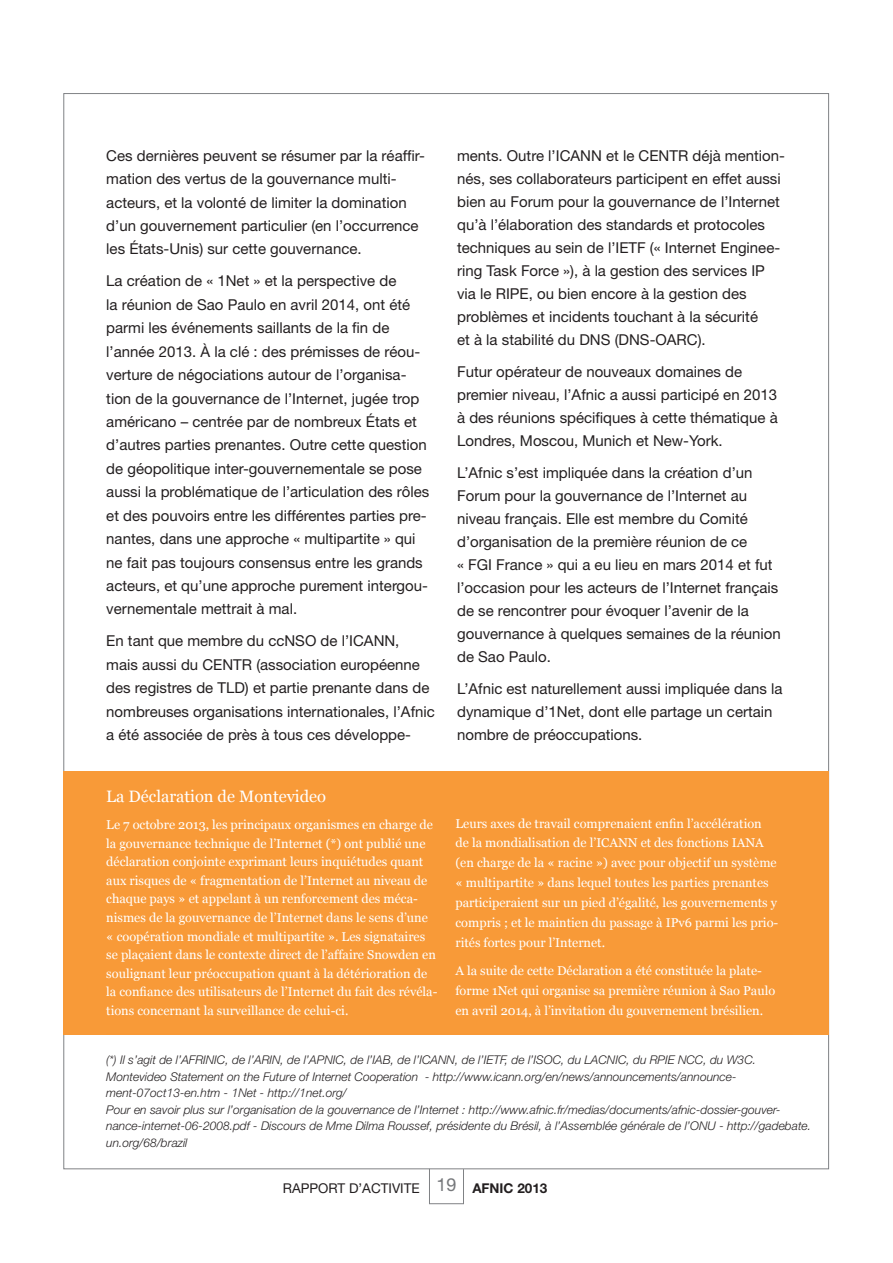
<style>
.page{position:relative;width:893px;height:1263px;background:#fff}
.page>*{position:absolute;margin:0;border:0;box-sizing:border-box;transform-origin:0 0}
.t1{font:16.5px "Georgia";color:#fff}
.t2{font:15px/23.4px "Helvetica Neue";color:#231f20}
.t3{font:13.5px "Helvetica Neue";color:#231f20}
.t4{font:12.75px/18.6px "Georgia";color:#fff}
.t5{font:italic 300 12px/16.5px "Helvetica Neue";color:#231f20}
.s1{font-size:18px;color:#76787b}
.s2{font-weight:700}
</style>
<div class="page">
<div style="left:429px;top:1168px;width:35px;height:36px;border:1px solid #808285"></div>
<div style="left:64px;top:771px;width:765px;height:263px;background:#f89936"></div>
<p class="t2" style="left:106px;top:143px;width:320px">Ces dernières peuvent se résumer par la réaffir&shy;mation des vertus de la gouvernance multi&shy;acteurs, et la volonté de limiter la domination d’un gouvernement particulier (en l’occurrence les États-Unis) sur cette gouvernance.</p>
<p class="t2" style="left:106px;top:269px;width:325px">La création de « 1Net » et la perspective de<br>la réunion de Sao Paulo en avril 2014, ont été parmi les événements saillants de la fin de l’année 2013. À la clé : des prémisses de réou&shy;verture de négociations autour de l’organisa&shy;tion de la gouvernance de l’Internet, jugée trop américano – centrée par de nombreux États et d’autres parties prenantes. Outre cette question de géopolitique inter-gouvernementale se pose aussi la problématique de l’articulation des rôles et des pouvoirs entre les différentes parties pre&shy;nantes, dans une approche « multipartite » qui ne fait pas toujours consensus entre les grands acteurs, et qu’une approche purement intergou&shy;vernementale mettrait à mal.</p>
<p class="t2" style="left:106px;top:629px;width:330px">En tant que membre du ccNSO de l’ICANN, mais aussi du CENTR (association européenne des registres de TLD) et partie prenante dans de nombreuses organisations internationales, l’Afnic a été associée de près à tous ces développe-</p>
<p class="t2" style="left:457px;top:144px;width:329px">ments. Outre l’ICANN et le CENTR déjà mention&shy;nés, ses collaborateurs participent en effet aussi bien au Forum pour la gouvernance de l’Internet qu’à l’élaboration des standards et protocoles techniques au sein de l’IETF (« Internet Enginee&shy;ring Task Force »), à la gestion des services IP via le RIPE, ou bien encore à la gestion des problèmes et incidents touchant à la sécurité<br>et à la stabilité du DNS (DNS-OARC).</p>
<p class="t2" style="left:457px;top:360px;width:322px">Futur opérateur de nouveaux domaines de premier niveau, l’Afnic a aussi participé en 2013 à des réunions spécifiques à cette thématique à Londres, Moscou, Munich et New-York.</p>
<p class="t2" style="left:457px;top:461px;width:325px">L’Afnic s’est impliquée dans la création d’un Forum pour la gouvernance de l’Internet au niveau français. Elle est membre du Comité d’organisation de la première réunion de ce<br>« FGI France » qui a eu lieu en mars 2014 et fut l’occasion pour les acteurs de l’Internet français de se rencontrer pour évoquer l’avenir de la gouvernance à quelques semaines de la réunion de Sao Paulo.</p>
<p class="t2" style="left:457px;top:677px;width:327px">L’Afnic est naturellement aussi impliquée dans la dynamique d’1Net, dont elle partage un certain nombre de préoccupations.</p>
<p class="t1" style="left:106px;top:787px;width:221px">La Déclaration de Montevideo</p>
<p class="t4" style="left:106px;top:815px;width:333px">Le 7 octobre 2013, les principaux organismes en charge de la gouvernance technique de l’Internet (*) ont publié une déclaration conjointe exprimant leurs inquiétudes quant aux risques de « fragmentation de l’Internet au niveau de chaque pays » et appelant à un renforcement des méca&shy;nismes de la gouvernance de l’Internet dans le sens d’une « coopération mondiale et multipartite ». Les signataires se plaçaient dans le contexte direct de l’affaire Snowden en soulignant leur préoccupation quant à la détérioration de la confiance des utilisateurs de l’Internet du fait des révéla&shy;tions concernant la surveillance de celui-ci.</p>
<p class="t4" style="left:455px;top:813px;width:324px;line-height:19.8px">Leurs axes de travail comprenaient enfin l’accélération de la mondialisation de l’ICANN et des fonctions IANA (en charge de la « racine ») avec pour objectif un système « multipartite » dans lequel toutes les parties prenantes participeraient sur un pied d’égalité, les gouvernements y compris ; et le maintien du passage à IPv6 parmi les prio&shy;rités fortes pour l’Internet.</p>
<p class="t4" style="left:455px;top:961px;width:321px;line-height:19.8px">A la suite de cette Déclaration a été constituée la plate&shy;forme 1Net qui organise sa première réunion à Sao Paulo en avril 2014, à l’invitation du gouvernement brésilien.</p>
<p class="t5" style="left:106px;top:1051px;width:706px">(*) Il s’agit de l’AFRINIC, de l’ARIN, de l’APNIC, de l’IAB, de l’ICANN, de l’IETF, de l’ISOC, du LACNIC, du RPIE NCC, du W3C.<br>Montevideo Statement on the Future of Internet Cooperation - http://www.icann.org/en/news/announcements/announce&shy;ment-07oct13-en.htm - 1Net - http://1net.org/<br>Pour en savoir plus sur l’organisation de la gouvernance de l’Internet : http://www.afnic.fr/medias/documents/afnic-dossier-gouver&shy;nance-internet-06-2008.pdf - Discours de Mme Dilma Roussef, présidente du Brésil, à l’Assemblée générale de l’ONU - http://gadebate. un.org/68/brazil</p>
<p class="t3" style="left:283px;top:1180px;width:266px">RAPPORT D’ACTIVITE <span class="s1">19</span> <span class="s2">AFNIC 2013</span></p>
</div>
